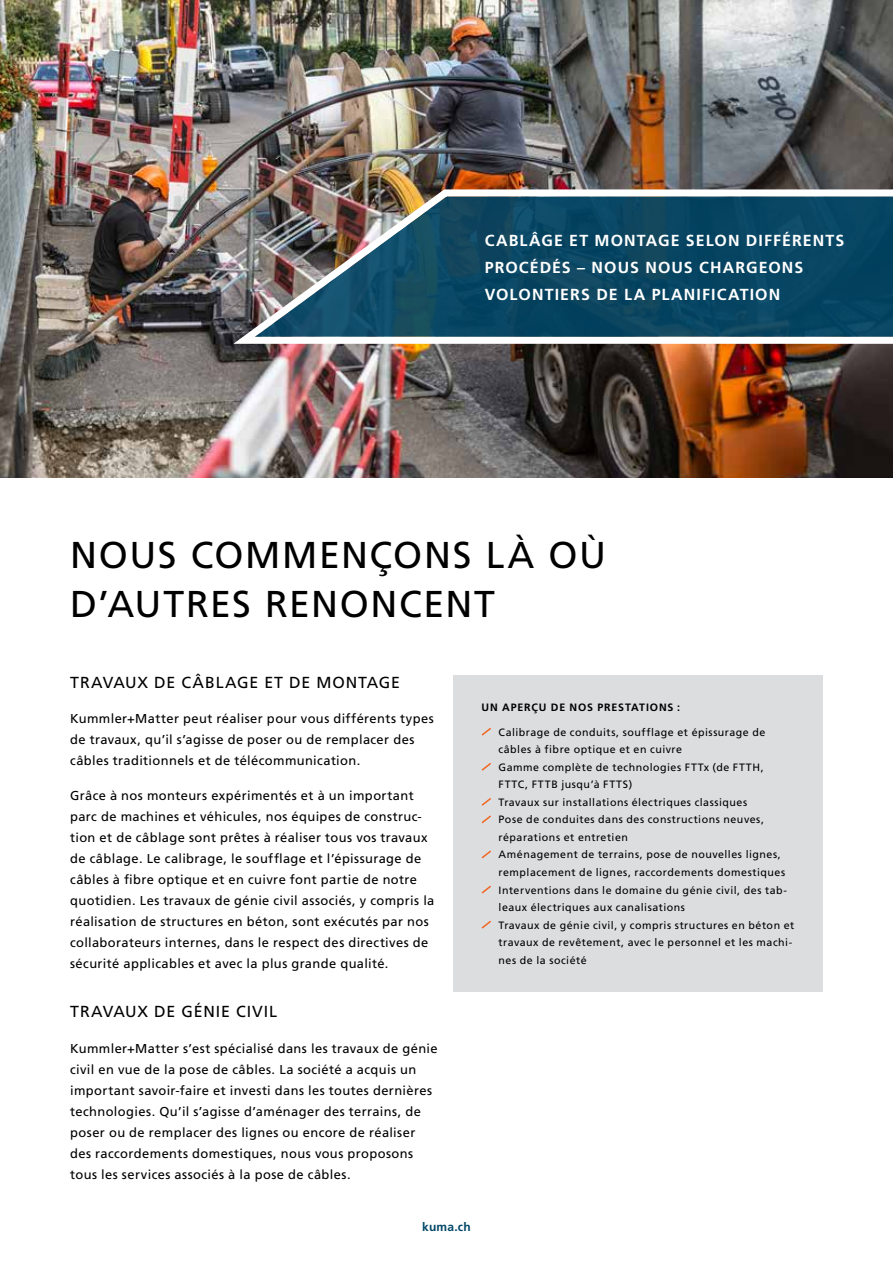
<style>
.page{position:relative;width:893px;height:1263px;background:#fff}
.page>*{position:absolute;margin:0;border:0;box-sizing:border-box;transform-origin:0 0}
.t1{font:37.35px/49.1px "Frutiger LT Pro";letter-spacing:.045em;color:#000}
.t2{font:700 15.9px/27px "Frutiger LT Pro";letter-spacing:.07em;color:#fff}
.t3{font:15.9px "Frutiger LT Pro";letter-spacing:.05em;color:#000}
.t4{font:12.9px/21px "Frutiger LT Pro";letter-spacing:.03em;color:#000}
.t5{font:700 12px "Frutiger LT Pro";letter-spacing:.02em;color:#004667}
.t6{font:10.65px/17.5px "Frutiger LT Pro";letter-spacing:.045em;color:#000}
.t7{font:700 10.65px "Frutiger LT Pro";letter-spacing:.08em;color:#000}
</style>
<div class="page">
<img style="left:1px;top:0;width:892px;height:477px">
<img style="left:223px;top:186px;width:670px;height:164px">
<div style="left:453px;top:675px;width:370px;height:317px;background:#dcddde"></div>
<svg style="left:481px;top:727px;width:10px;height:9px"></svg>
<svg style="left:481px;top:763px;width:10px;height:8px"></svg>
<svg style="left:481px;top:798px;width:10px;height:8px"></svg>
<svg style="left:481px;top:815px;width:10px;height:9px"></svg>
<svg style="left:481px;top:850px;width:10px;height:9px"></svg>
<svg style="left:481px;top:885px;width:10px;height:9px"></svg>
<svg style="left:481px;top:920px;width:10px;height:9px"></svg>
<p class="t2" style="left:485px;top:227px;width:361px">CABLÂGE ET MONTAGE SELON DIFFÉRENTS<br>PROCÉDÉS – NOUS NOUS CHARGEONS<br>VOLONTIERS DE LA PLANIFICATION</p>
<h1 class="t1" style="left:70px;top:531px;width:537px">NOUS COMMENçONS LÀ OÙ<br>D’AUTRES RENONCENT</h1>
<p class="t3" style="left:70px;top:673px;width:331px">TRAVAUX DE CÂBLAGE ET DE MONTAGE</p>
<p class="t4" style="left:70px;top:708px;width:365px">Kummler+Matter peut réaliser pour vous différents types de travaux, qu’il s’agisse de poser ou de remplacer des câbles traditionnels et de télécommunication.</p>
<p class="t4" style="left:70px;top:785px;width:366px">Grâce à nos monteurs expérimentés et à un important parc de machines et véhicules, nos équipes de construc&shy;tion et de câblage sont prêtes à réaliser tous vos travaux de câblage. Le calibrage, le soufflage et l’épissurage de câbles à fibre optique et en cuivre font partie de notre quotidien. Les travaux de génie civil associés, y compris la réalisation de structures en béton, sont exécutés par nos collaborateurs internes, dans le respect des directives de sécurité applicables et avec la plus grande qualité.</p>
<p class="t3" style="left:70px;top:1002px;width:208px">TRAVAUX DE GÉNIE CIVIL</p>
<p class="t4" style="left:70px;top:1037px;width:369px">Kummler+Matter s’est spécialisé dans les travaux de génie civil en vue de la pose de câbles. La société a acquis un important savoir-faire et investi dans les toutes dernières technologies. Qu’il s’agisse d’aménager des terrains, de poser ou de remplacer des lignes ou encore de réaliser des raccordements domestiques, nous vous proposons tous les services associés à la pose de câbles.</p>
<p class="t7" style="left:482px;top:701px;width:200px">UN APERÇU DE NOS PRESTATIONS :</p>
<p class="t6" style="left:499px;top:723px;width:297px">Calibrage de conduits, soufflage et épissurage de câbles à fibre optique et en cuivre<br>Gamme complète de technologies FTTx (de FTTH, FTTC, FTTB jusqu’à FTTS)<br>Travaux sur installations électriques classiques<br>Pose de conduites dans des constructions neuves, réparations et entretien<br>Aménagement de terrains, pose de nouvelles lignes, remplacement de lignes, raccordements domestiques Interventions dans le domaine du génie civil, des tab&shy;leaux électriques aux canalisations<br>Travaux de génie civil, y compris structures en béton et travaux de revêtement, avec le personnel et les machi&shy;nes de la société</p>
<p class="t5" style="left:422px;top:1220px;width:50px">kuma.ch</p>
</div>
